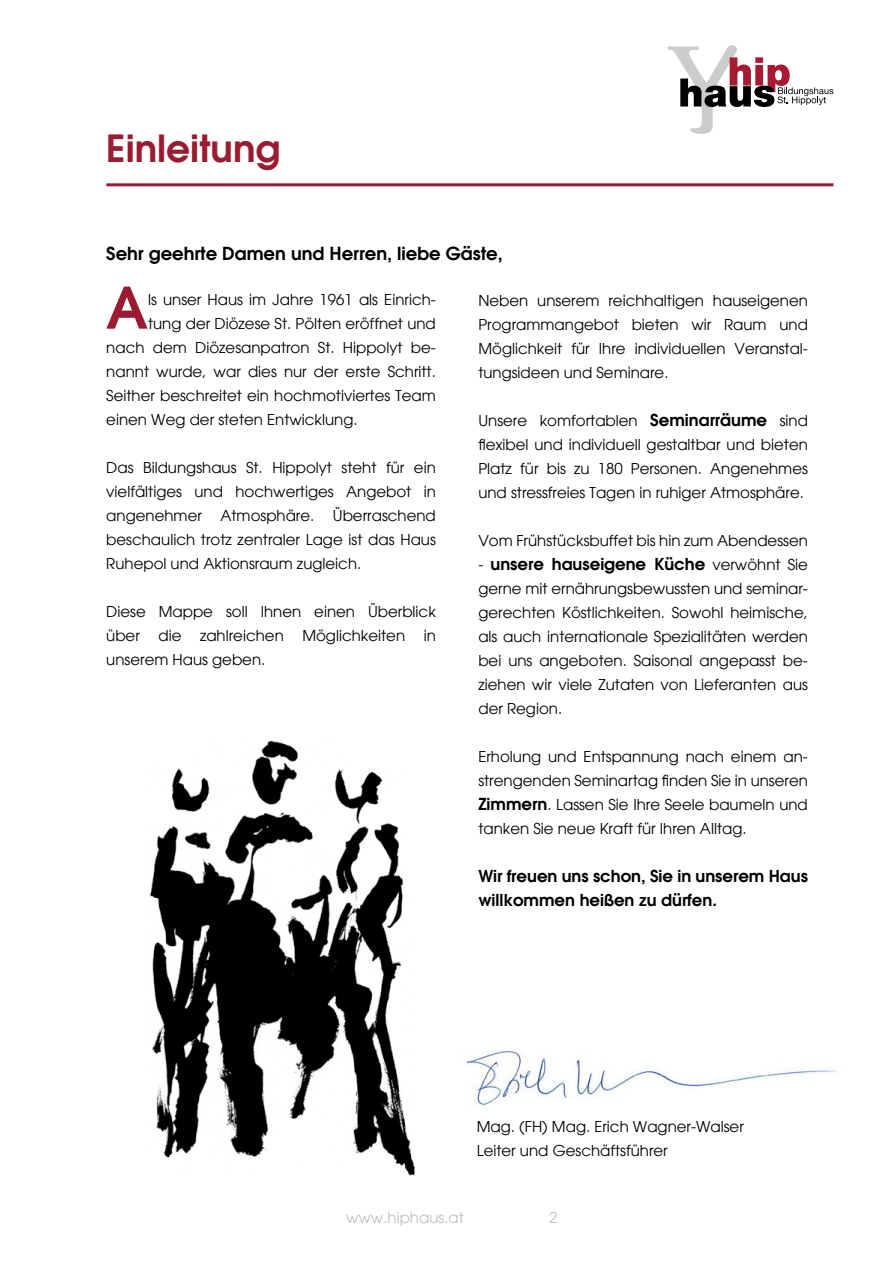
<style>
.page{position:relative;width:893px;height:1263px;background:#fff}
.page>*{position:absolute;margin:0;border:0;box-sizing:border-box;transform-origin:0 0}
._1__Buchstabe_rot_30{font:600 57px "Avant Garde";color:#9b1b31}
.Überschrift_25_mit_U{font:600 37.5px "Avant Garde";color:#9b1b31}
.Intro{font:600 18px "Avant Garde";color:#000}
.Fließtext{font:600 16.5px/24px "Avant Garde";color:#000}
.Fließtext-2{font:15px/24px "Avant Garde";color:#000;text-align:justify}
._1__Buchstabe_rot_30-2{font:15px "Avant Garde";color:#000}
.Fußzeile{font:15px "Avant Garde";color:#bec0c2}
.s1{font-weight:600;font-size:16.5px}
.s2{font-weight:400;font-size:15px}
</style>
<div class="page">
<svg style="left:668px;top:45px;width:165px;height:89px"></svg>
<img style="left:460px;top:1051px;width:376px;height:58px">
<hr style="left:106px;top:183px;width:727px;height:3px;background:#9b1b31">
<img style="left:150px;top:740px;width:265px;height:436px">
<p class="Überschrift_25_mit_U" style="left:106px;top:123px;width:175px">Einleitung</p>
<p class="Intro" style="left:106px;top:242px;width:398px">Sehr geehrte Damen und Herren, liebe Gäste,</p>
<p class="_1__Buchstabe_rot_30" style="left:106px;top:270px;width:44px">A</p>
<p class="_1__Buchstabe_rot_30-2" style="left:148px;top:290px;width:289px">ls unser Haus im Jahre 1961 als Einrich-</p>
<p class="_1__Buchstabe_rot_30-2" style="left:148px;top:314px;width:289px">tung der Diözese St. Pölten eröffnet und</p>
<p class="_1__Buchstabe_rot_30-2" style="left:106px;top:338px;width:331px">nach dem Diözesanpatron St. Hippolyt be-</p>
<p class="_1__Buchstabe_rot_30-2" style="left:106px;top:362px;width:331px">nannt wurde, war dies nur der erste Schritt.</p>
<p class="_1__Buchstabe_rot_30-2" style="left:106px;top:386px;width:331px">Seither beschreitet ein hochmotiviertes Team</p>
<p class="_1__Buchstabe_rot_30-2" style="left:106px;top:410px;width:253px">einen Weg der steten Entwicklung.</p>
<p class="Fließtext-2" style="left:106px;top:455px;width:331px">Das Bildungshaus St. Hippolyt steht für ein vielfältiges und hochwertiges Angebot in angenehmer Atmosphäre. Überraschend beschaulich trotz zentraler Lage ist das Haus Ruhepol und Aktionsraum zugleich.</p>
<p class="Fließtext-2" style="left:106px;top:599px;width:331px">Diese Mappe soll Ihnen einen Überblick über die zahlreichen Möglichkeiten in unserem Haus geben.</p>
<p class="Fließtext-2" style="left:478px;top:288px;width:331px">Neben unserem reichhaltigen hauseigenen Programmangebot bieten wir Raum und Möglichkeit für Ihre individuellen Veranstal&shy;tungsideen und Seminare.</p>
<p class="Fließtext-2" style="left:478px;top:408px;width:331px">Unsere komfortablen <span class="s1">Seminarräume</span> sind flexibel und individuell gestaltbar und bieten Platz für bis zu 180 Personen. Angenehmes und stressfreies Tagen in ruhiger Atmosphäre.</p>
<p class="Fließtext-2" style="left:478px;top:528px;width:331px">Vom Frühstücksbuffet bis hin zum Abendessen</p>
<p class="Fließtext" style="left:478px;top:551px;width:331px"><span class="s2">-</span> unsere hauseigene Küche <span class="s2">verwöhnt Sie</span></p>
<p class="Fließtext-2" style="left:478px;top:576px;width:331px">gerne mit ernährungsbewussten und seminar&shy;gerechten Köstlichkeiten. Sowohl heimische, als auch internationale Spezialitäten werden bei uns angeboten. Saisonal angepasst be&shy;ziehen wir viele Zutaten von Lieferanten aus der Region.</p>
<p class="Fließtext-2" style="left:478px;top:744px;width:331px">Erholung und Entspannung nach einem an&shy;strengenden Seminartag finden Sie in unseren <span class="s1">Zimmern</span>. Lassen Sie Ihre Seele baumeln und tanken Sie neue Kraft für Ihren Alltag.</p>
<p class="Fließtext" style="left:478px;top:863px;width:331px">Wir freuen uns schon, Sie in unserem Haus willkommen heißen zu dürfen.</p>
<p class="Fließtext-2" style="left:477px;top:1114px;width:269px">Mag. (FH) Mag. Erich Wagner-Walser</p>
<p class="Fließtext-2" style="left:477px;top:1138px;width:193px">Leiter und Geschäftsführer</p>
<p class="Fußzeile" style="left:346px;top:1209px;width:119px">www.hiphaus.at</p>
<p class="Fußzeile" style="left:549px;top:1209px;width:10px">2</p>
</div>
